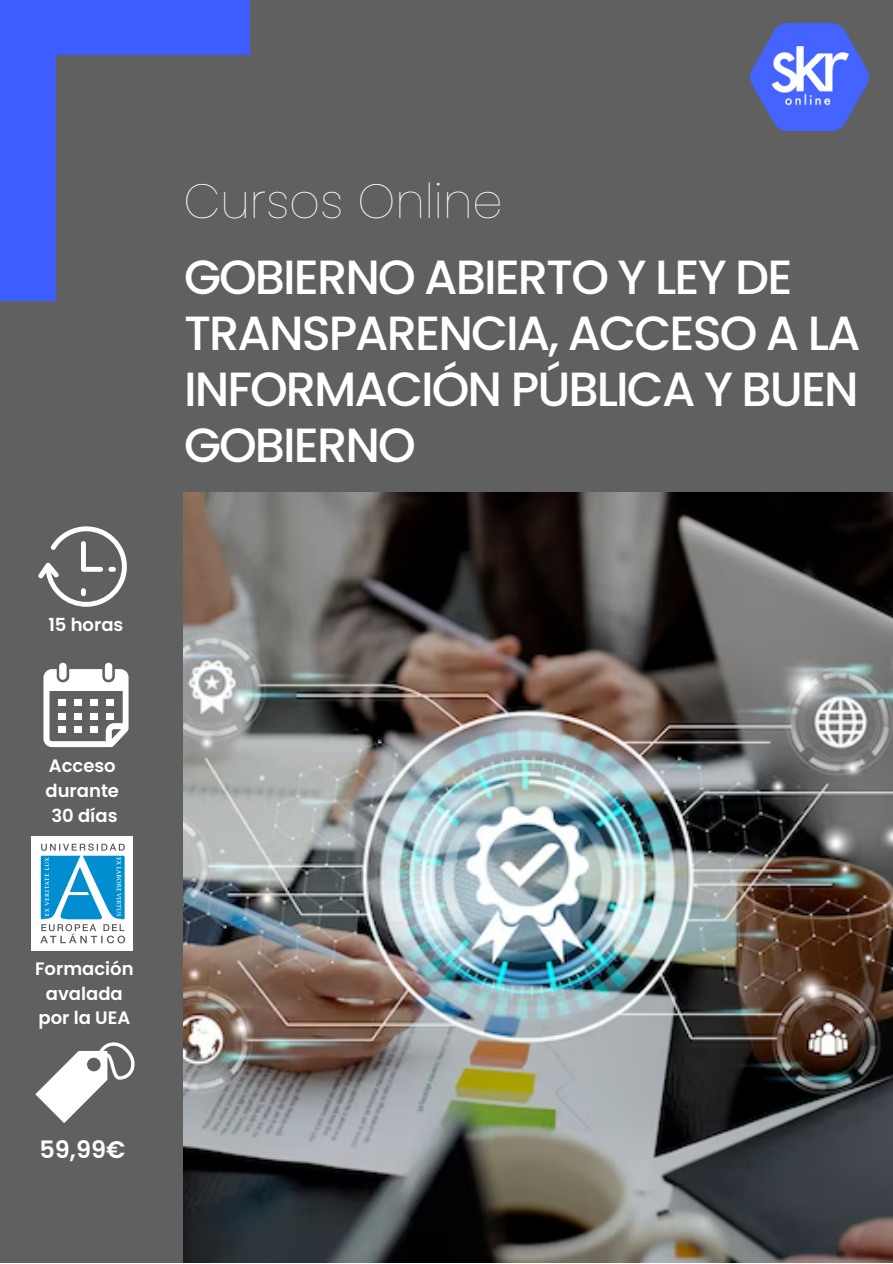
<style>
.page{position:relative;width:893px;height:1264px;background:#fff}
.page>*{position:absolute;margin:0;border:0;box-sizing:border-box;transform-origin:0 0}
.t1{font:500 48px/56.2px "Poppins";letter-spacing:-.04em;color:#fff}
.t2{font:100 48px "Poppins";color:#fff}
.t3{font:600 24px "Poppins";color:#fff}
.t4{font:600 18px/24.8px "Poppins";color:#fff}
</style>
<div class="page">
<div style="left:0;top:0;width:892px;height:1262px;background:#606060"></div>
<img style="left:183px;top:492px;width:709px;height:770px">
<img style="left:750px;top:24px;width:118px;height:107px">
<svg style="left:43px;top:669px;width:86px;height:78px"></svg>
<div style="left:59px;top:662px;width:8px;height:17px;background:#fff;border-radius:4px"></div>
<div style="left:105px;top:662px;width:7px;height:17px;background:#fff;border-radius:4px"></div>
<div style="left:59px;top:699px;width:7px;height:7px;background:#fff"></div>
<div style="left:75px;top:699px;width:7px;height:7px;background:#fff"></div>
<div style="left:91px;top:699px;width:7px;height:7px;background:#fff"></div>
<div style="left:106px;top:699px;width:7px;height:7px;background:#fff"></div>
<div style="left:59px;top:712px;width:7px;height:7px;background:#fff"></div>
<div style="left:75px;top:712px;width:7px;height:7px;background:#fff"></div>
<div style="left:91px;top:712px;width:7px;height:7px;background:#fff"></div>
<div style="left:106px;top:712px;width:7px;height:7px;background:#fff"></div>
<div style="left:59px;top:726px;width:7px;height:7px;background:#fff"></div>
<div style="left:75px;top:726px;width:7px;height:7px;background:#fff"></div>
<div style="left:91px;top:726px;width:7px;height:7px;background:#fff"></div>
<svg style="left:38px;top:526px;width:89px;height:80px"></svg>
<svg style="left:35px;top:1042px;width:100px;height:81px"></svg>
<img style="left:31px;top:836px;width:102px;height:114px">
<div style="left:0;top:0;width:249px;height:55px;background:#3d5dff"></div>
<div style="left:0;top:51px;width:55px;height:249px;background:#3d5dff"></div>
<p class="t2" style="left:183px;top:168px;width:320px">Cursos Online</p>
<p class="t1" style="left:184px;top:249px;width:678px">GOBIERNO ABIERTO Y LEY DE<br>TRANSPARENCIA, ACCESO A LA<br>INFORMACIÓN PÚBLICA Y BUEN<br>GOBIERNO</p>
<p class="t4" style="left:48px;top:612px;width:76px">15 horas</p>
<p class="t4" style="left:46px;top:753px;width:75px">Acceso durante</p>
<p class="t4" style="left:51px;top:803px;width:68px">30 días</p>
<p class="t4" style="left:35px;top:956px;width:100px;text-align:center">Formación avalada por la UEA</p>
<p class="t3" style="left:39px;top:1132px;width:87px">59,99€</p>
</div>
